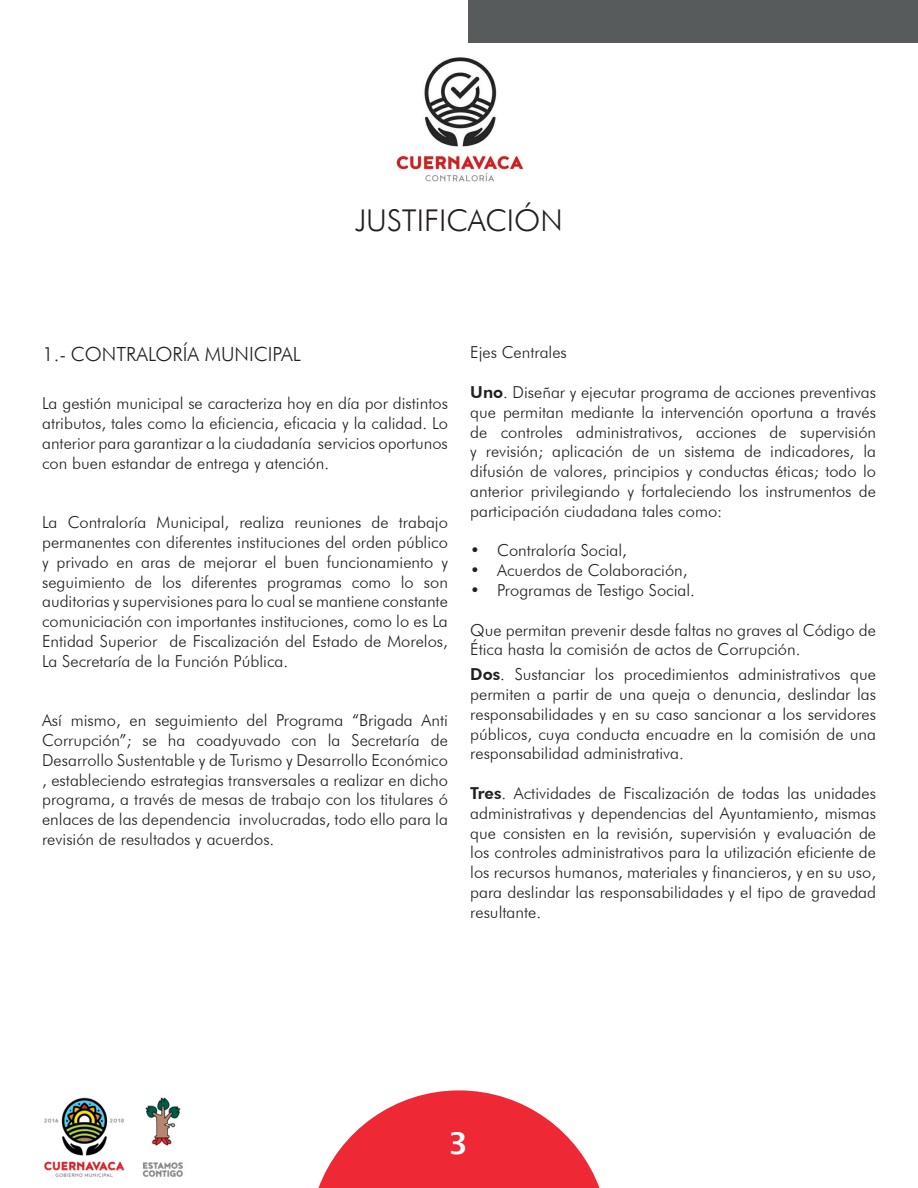
<style>
.page{position:relative;width:918px;height:1188px;background:#fff}
.page>*{position:absolute;margin:0;border:0;box-sizing:border-box;transform-origin:0 0}
.t1{font:300 30px "Futura BT";color:#231f20}
.t2{font:600 30px "Lucida Sans";color:#fff}
.t3{font:300 19.5px "Futura BT";color:#231f20}
.t4{font:300 16.5px/19.8px "Futura BT";color:#231f20;text-align:justify}
.s1{font-weight:800}
</style>
<div class="page">
<div style="left:468px;top:0;width:450px;height:43px;background:#585b5c"></div>
<svg style="left:318px;top:1090px;width:282px;height:98px"></svg>
<img style="left:396px;top:57px;width:128px;height:125px">
<img style="left:43px;top:1097px;width:140px;height:80px">
<p class="t1" style="left:355px;top:202px;width:209px">JUSTIFICACIÓN</p>
<p class="t3" style="left:43px;top:342px;width:260px">1.- CONTRALORÍA MUNICIPAL</p>
<p class="t4" style="left:42px;top:393px;width:407px">La gestión municipal se caracteriza hoy en día por distintos atributos, tales como la eficiencia, eficacia y la calidad. Lo anterior para garantizar a la ciudadanía servicios oportunos con buen estandar de entrega y atención.</p>
<p class="t4" style="left:42px;top:512px;width:407px">La Contraloría Municipal, realiza reuniones de trabajo permanentes con diferentes instituciones del orden público y privado en aras de mejorar el buen funcionamiento y seguimiento de los diferentes programas como lo son auditorias y supervisiones para lo cual se mantiene constante comuniciación con importantes instituciones, como lo es La Entidad Superior de Fiscalización del Estado de Morelos, La Secretaría de la Función Pública.</p>
<p class="t4" style="left:42px;top:710px;width:407px">Así mismo, en seguimiento del Programa “Brigada Anti Corrupción”; se ha coadyuvado con la Secretaría de Desarrollo Sustentable y de Turismo y Desarrollo Económico , estableciendo estrategias transversales a realizar en dicho programa, a través de mesas de trabajo con los titulares ó enlaces de las dependencia involucradas, todo ello para la revisión de resultados y acuerdos.</p>
<p class="t4" style="left:470px;top:342px;width:98px">Ejes Centrales</p>
<p class="t4" style="left:470px;top:382px;width:407px"><span class="s1">Uno</span>. Diseñar y ejecutar programa de acciones preventivas que permitan mediante la intervención oportuna a través de controles administrativos, acciones de supervisión y revisión; aplicación de un sistema de indicadores, la difusión de valores, principios y conductas éticas; todo lo anterior privilegiando y fortaleciendo los instrumentos de participación ciudadana tales como:</p>
<p class="t4" style="left:470px;top:540px;width:158px">• Contraloría Social,</p>
<p class="t4" style="left:470px;top:560px;width:219px">• Acuerdos de Colaboración,</p>
<p class="t4" style="left:470px;top:580px;width:226px">• Programas de Testigo Social.</p>
<p class="t4" style="left:470px;top:620px;width:407px">Que permitan prevenir desde faltas no graves al Código de<br>Ética hasta la comisión de actos de Corrupción.</p>
<p class="t4" style="left:470px;top:664px;width:407px"><span class="s1">Dos</span>. Sustanciar los procedimientos administrativos que permiten a partir de una queja o denuncia, deslindar las responsabilidades y en su caso sancionar a los servidores públicos, cuya conducta encuadre en la comisión de una responsabilidad administrativa.</p>
<p class="t4" style="left:470px;top:783px;width:407px"><span class="s1">Tres</span>. Actividades de Fiscalización de todas las unidades administrativas y dependencias del Ayuntamiento, mismas que consisten en la revisión, supervisión y evaluación de los controles administrativos para la utilización eficiente de los recursos humanos, materiales y financieros, y en su uso, para deslindar las responsabilidades y el tipo de gravedad resultante.</p>
<p class="t2" style="left:448px;top:1126px;width:21px">3</p>
</div>
